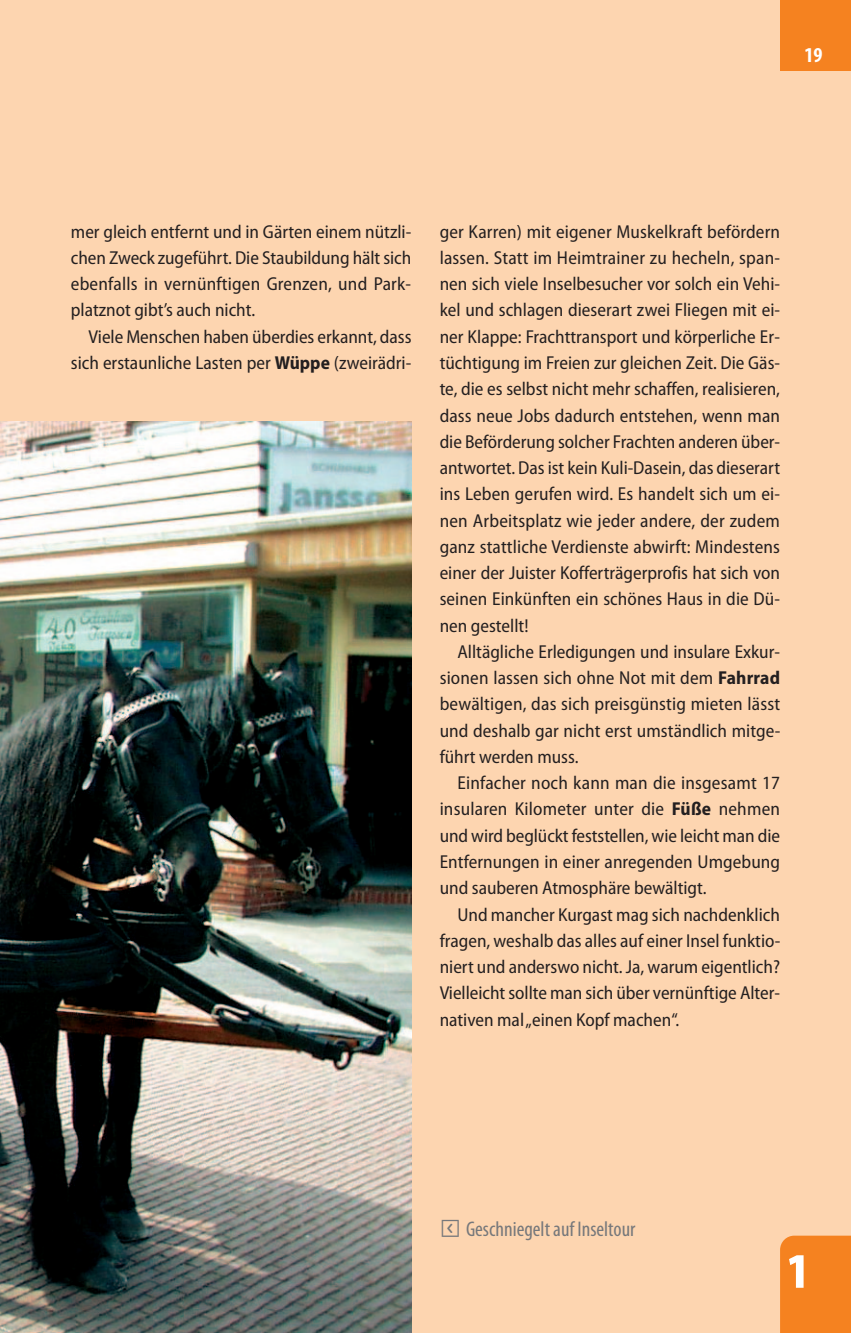
<style>
.page{position:relative;width:851px;height:1333px;background:#fff}
.page>*{position:absolute;margin:0;border:0;box-sizing:border-box;transform-origin:0 0}
.t1{font:900 condensed 50px "Myriad Pro";color:#fff}
.t2{font:condensed 21.25px "Myriad Pro";color:#76787b}
.t3{font:700 condensed 21.25px "Myriad Pro";color:#fff}
.t4{font:semi-condensed 18.75px/26.2px "Myriad Pro";color:#231f20;text-align:justify}
.s1{font-weight:700}
.s2{font-family:"Button Bonus Square Positive";font-stretch:normal}
</style>
<div class="page">
<div style="left:0;top:0;width:850px;height:1332px;background:#fdd5b0"></div>
<div style="left:780px;top:0;width:70px;height:71px;background:#f58220"></div>
<div style="left:780px;top:1235px;width:70px;height:97px;background:#f58220"></div>
<img style="left:0;top:421px;width:411px;height:911px">
<p class="t3" style="left:804px;top:48px;width:20px">19</p>
<p class="t4" style="left:71px;top:220px;width:342px">mer gleich entfernt und in Gärten einem nützli&shy;chen Zweck zugeführt. Die Staubildung hält sich ebenfalls in vernünftigen Grenzen, und Park&shy;platznot gibt’s auch nicht.</p>
<p class="t4" style="left:71px;top:325px;width:342px;text-align:right">Viele Menschen haben überdies erkannt, dass sich erstaunliche Lasten per <span class="s1">Wüppe</span> (zweirädri-</p>
<p class="t4" style="left:439px;top:220px;width:342px">ger Karren) mit eigener Muskelkraft befördern lassen. Statt im Heimtrainer zu hecheln, span&shy;nen sich viele Inselbesucher vor solch ein Vehi&shy;kel und schlagen dieserart zwei Fliegen mit ei&shy;ner Klappe: Frachttransport und körperliche Er&shy;tüchtigung im Freien zur gleichen Zeit. Die Gäs&shy;te, die es selbst nicht mehr schaffen, realisieren, dass neue Jobs dadurch entstehen, wenn man die Beförderung solcher Frachten anderen über&shy;antwortet. Das ist kein Kuli-Dasein, das dieserart ins Leben gerufen wird. Es handelt sich um ei&shy;nen Arbeitsplatz wie jeder andere, der zudem ganz stattliche Verdienste abwirft: Mindestens einer der Juister Kofferträgerprofis hat sich von seinen Einkünften ein schönes Haus in die Dü&shy;nen gestellt!</p>
<p class="t4" style="left:439px;top:640px;width:342px;text-indent:18px">Alltägliche Erledigungen und insulare Exkur&shy;sionen lassen sich ohne Not mit dem <span class="s1">Fahrrad </span>bewältigen, das sich preisgünstig mieten lässt und deshalb gar nicht erst umständlich mitge&shy;führt werden muss.</p>
<p class="t4" style="left:439px;top:771px;width:342px;text-indent:18px">Einfacher noch kann man die insgesamt 17 insularen Kilometer unter die <span class="s1">Füße</span> nehmen und wird beglückt feststellen, wie leicht man die Entfernungen in einer anregenden Umgebung und sauberen Atmosphäre bewältigt.</p>
<p class="t4" style="left:439px;top:902px;width:342px;text-indent:18px">Und mancher Kurgast mag sich nachdenklich fragen, weshalb das alles auf einer Insel funktio&shy;niert und anderswo nicht. Ja, warum eigentlich?<br>Vielleicht sollte man sich über vernünftige Alter&shy;nativen mal „einen Kopf machen“.</p>
<p class="t2" style="left:439px;top:1220px;width:197px"><span class="s2">j</span> Geschniegelt auf Inseltour</p>
<h1 class="t1" style="left:787px;top:1253px;width:24px">1</h1>
</div>
